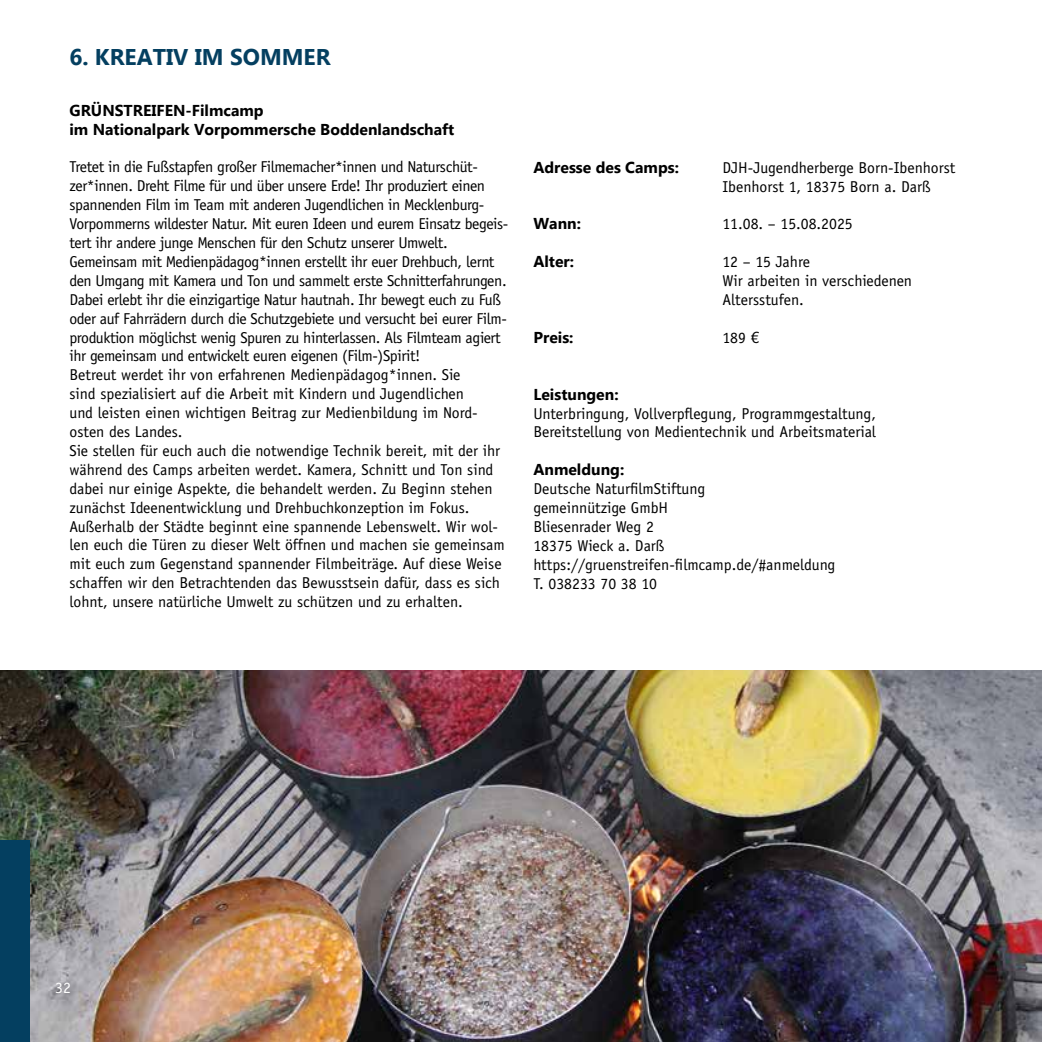
<style>
.page{position:relative;width:1042px;height:1042px;background:#fff}
.page>*{position:absolute;margin:0;border:0;box-sizing:border-box;transform-origin:0 0}
.t1{font:700 22.75px "Myanmar Text";color:#043f60}
.t2{font:15.75px/18.9px "Officina Sans";letter-spacing:-.02em;color:#000}
.t3{font:15.75px/18.9px "Officina Sans";color:#000}
.t4{font:700 15.75px/18.9px "Myanmar Text";color:#000}
.t5{font:15.75px "Officina Sans";color:#fff}
.s1{font-family:"Linotype Euro Font Ato F"}
</style>
<div class="page">
<img style="left:0;top:671px;width:1042px;height:371px">
<div style="left:0;top:840px;width:29px;height:202px;background:#043f60"></div>
<h1 class="t1" style="left:69px;top:44px;width:263px">6. KREATIV IM SOMMER</h1>
<p class="t4" style="left:69px;top:101px;width:386px">GRÜNSTREIFEN-Filmcamp<br>im Nationalpark Vorpommersche Boddenlandschaft</p>
<p class="t2" style="left:69px;top:158px;width:440px">Tretet in die Fußstapfen großer Filmemacher*innen und Naturschüt&shy;zer*innen. Dreht Filme für und über unsere Erde! Ihr produziert einen spannenden Film im Team mit anderen Jugendlichen in Mecklenburg-Vorpommerns wildester Natur. Mit euren Ideen und eurem Einsatz begeis&shy;tert ihr andere junge Menschen für den Schutz unserer Umwelt.<br>Gemeinsam mit Medienpädagog*innen erstellt ihr euer Drehbuch, lernt den Umgang mit Kamera und Ton und sammelt erste Schnitterfahrungen.<br>Dabei erlebt ihr die einzigartige Natur hautnah. Ihr bewegt euch zu Fuß oder auf Fahrrädern durch die Schutzgebiete und versucht bei eurer Film&shy;produktion möglichst wenig Spuren zu hinterlassen. Als Filmteam agiert ihr gemeinsam und entwickelt euren eigenen (Film-)Spirit!<br>Betreut werdet ihr von erfahrenen Medienpädagog*innen. Sie<br>sind spezialisiert auf die Arbeit mit Kindern und Jugendlichen<br>und leisten einen wichtigen Beitrag zur Medienbildung im Nord&shy;osten des Landes.<br>Sie stellen für euch auch die notwendige Technik bereit, mit der ihr während des Camps arbeiten werdet. Kamera, Schnitt und Ton sind dabei nur einige Aspekte, die behandelt werden. Zu Beginn stehen zunächst Ideenentwicklung und Drehbuchkonzeption im Fokus.<br>Außerhalb der Städte beginnt eine spannende Lebenswelt. Wir wol&shy;len euch die Türen zu dieser Welt öffnen und machen sie gemeinsam mit euch zum Gegenstand spannender Filmbeiträge. Auf diese Weise schaffen wir den Betrachtenden das Bewusstsein dafür, dass es sich lohnt, unsere natürliche Umwelt zu schützen und zu erhalten.</p>
<p class="t4" style="left:533px;top:158px;width:147px">Adresse des Camps:</p>
<p class="t3" style="left:722px;top:158px;width:234px">DJH-Jugendherberge Born-Ibenhorst<br>Ibenhorst 1, 18375 Born a. Darß</p>
<p class="t4" style="left:533px;top:215px;width:49px">Wann:</p>
<p class="t3" style="left:722px;top:215px;width:132px">11.08. – 15.08.2025</p>
<p class="t4" style="left:533px;top:252px;width:42px">Alter:</p>
<p class="t3" style="left:722px;top:252px;width:191px">12 – 15 Jahre<br>Wir arbeiten in verschiedenen<br>Altersstufen.</p>
<p class="t4" style="left:533px;top:328px;width:42px">Preis:</p>
<p class="t2" style="left:722px;top:328px;width:39px">189 <span class="s1">F</span></p>
<p class="t4" style="left:533px;top:385px;width:87px">Leistungen:</p>
<p class="t3" style="left:533px;top:404px;width:344px">Unterbringung, Vollverpflegung, Programmgestaltung,<br>Bereitstellung von Medientechnik und Arbeitsmaterial</p>
<p class="t4" style="left:533px;top:460px;width:92px">Anmeldung:</p>
<p class="t3" style="left:533px;top:479px;width:303px">Deutsche NaturfilmStiftung<br>gemeinnützige GmbH<br>Bliesenrader Weg 2<br>18375 Wieck a. Darß https://gruenstreifen-filmcamp.de/#anmeldung<br>T. 038233 70 38 10</p>
<p class="t5" style="left:55px;top:978px;width:17px">32</p>
</div>
